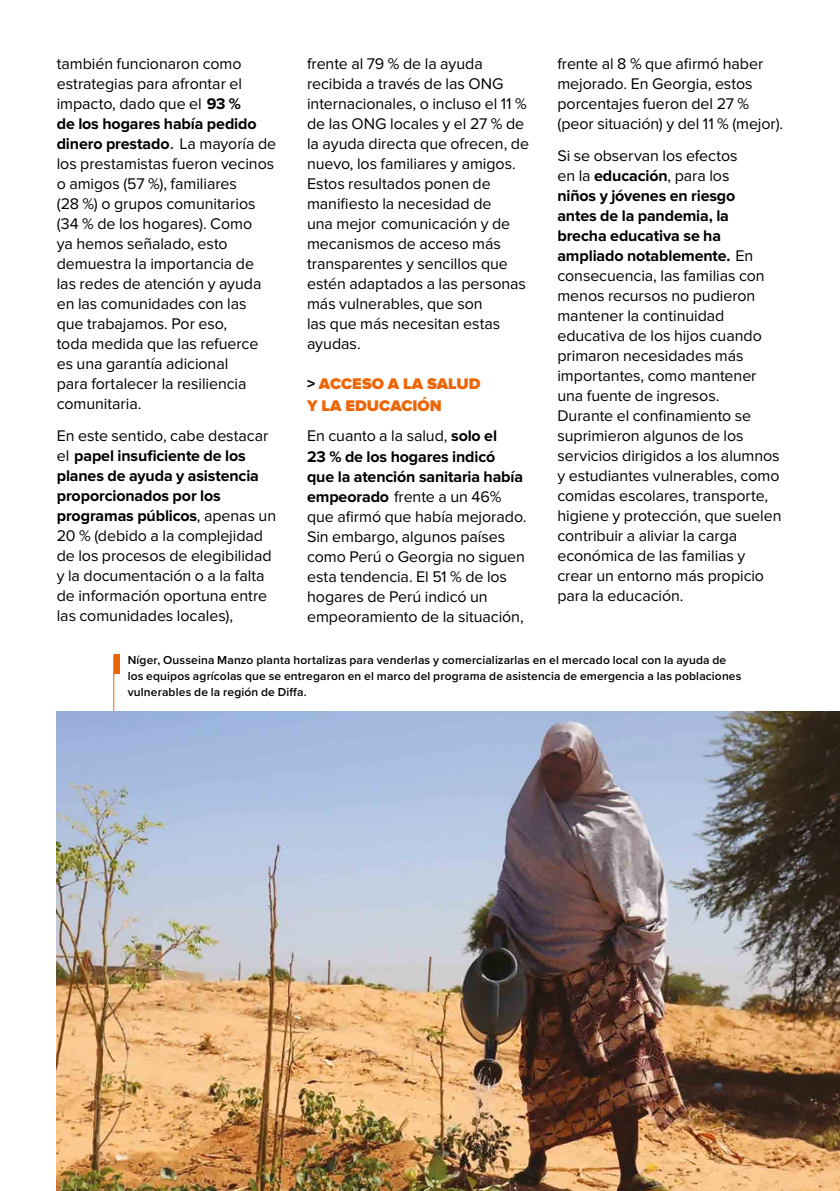
<style>
.page{position:relative;width:840px;height:1191px;background:#fff}
.page>*{position:absolute;margin:0;border:0;box-sizing:border-box;transform-origin:0 0}
.t1{font:16px/20px "Proxima Nova";letter-spacing:-.005em;color:#000}
.t2{font:900 16px/22px "Proxima Nova";color:#ec6608}
.t3{font:600 12px/16px "Proxima Nova";letter-spacing:.01em;color:#000}
.s1{font-weight:700}
.s2{font-size:22px;color:#3c3c3b}
.s3{font-family:"Proxima Nova Extrabld";font-weight:400;color:#000}
</style>
<div class="page">
<div style="left:114px;top:654px;width:5px;height:20px;background:#ec6608"></div>
<hr style="left:113px;top:654px;width:1px;height:76px;background:#ec6608">
<img style="left:57px;top:711px;width:782px;height:480px">
<p class="t1" style="left:57px;top:54px;width:221px">también funcionaron como estrategias para afrontar el impacto, dado que el <span class="s1">93 %<br>de los hogares había pedido dinero prestado</span><span class="s2">.</span> La mayoría de los prestamistas fueron vecinos o amigos (57 %), familiares<br>(28 %) o grupos comunitarios (34 % de los hogares). Como<br>ya hemos señalado, esto demuestra la importancia de las redes de atención y ayuda en las comunidades con las que trabajamos. Por eso,<br>toda medida que las refuerce es una garantía adicional<br>para fortalecer la resiliencia comunitaria.</p>
<p class="t1" style="left:57px;top:426px;width:221px">En este sentido, cabe destacar el <span class="s1">papel insuficiente de los planes de ayuda y asistencia proporcionados por los programas públicos</span>, apenas un<br>20 % (debido a la complejidad de los procesos de elegibilidad y la documentación o a la falta de información oportuna entre las comunidades locales),</p>
<p class="t1" style="left:307px;top:54px;width:223px">frente al 79 % de la ayuda recibida a través de las ONG internacionales, o incluso el 11 % de las ONG locales y el 27 % de la ayuda directa que ofrecen, de nuevo, los familiares y amigos.<br>Estos resultados ponen de manifiesto la necesidad de<br>una mejor comunicación y de mecanismos de acceso más transparentes y sencillos que estén adaptados a las personas más vulnerables, que son<br>las que más necesitan estas ayudas.</p>
<p class="t2" style="left:307px;top:373px;width:175px"><span class="s3">&gt;</span> ACCESO A LA SALUD<br>Y LA EDUCACIÓN</p>
<p class="t1" style="left:307px;top:426px;width:221px">En cuanto a la salud, <span class="s1">solo el<br>23 % de los hogares indicó<br>que la atención sanitaria había empeorado</span> frente a un 46% que afirmó que había mejorado.<br>Sin embargo, algunos países como Perú o Georgia no siguen esta tendencia. El 51 % de los hogares de Perú indicó un empeoramiento de la situación,</p>
<p class="t1" style="left:557px;top:54px;width:227px">frente al 8 % que afirmó haber mejorado. En Georgia, estos porcentajes fueron del 27 % (peor situación) y del 11 % (mejor).</p>
<p class="t1" style="left:557px;top:146px;width:225px">Si se observan los efectos<br>en la <span class="s1">educación</span>, para los<br><span class="s1">niños y jóvenes en riesgo<br>antes de la pandemia, la brecha educativa se ha ampliado notablemente.</span> En consecuencia, las familias con menos recursos no pudieron mantener la continuidad educativa de los hijos cuando primaron necesidades más importantes, como mantener una fuente de ingresos.<br>Durante el confinamiento se suprimieron algunos de los servicios dirigidos a los alumnos y estudiantes vulnerables, como comidas escolares, transporte, higiene y protección, que suelen contribuir a aliviar la carga económica de las familias y crear un entorno más propicio para la educación.</p>
<p class="t3" style="left:128px;top:652px;width:615px">Níger, Ousseina Manzo planta hortalizas para venderlas y comercializarlas en el mercado local con la ayuda de los equipos agrícolas que se entregaron en el marco del programa de asistencia de emergencia a las poblaciones vulnerables de la región de Diffa.</p>
</div>
